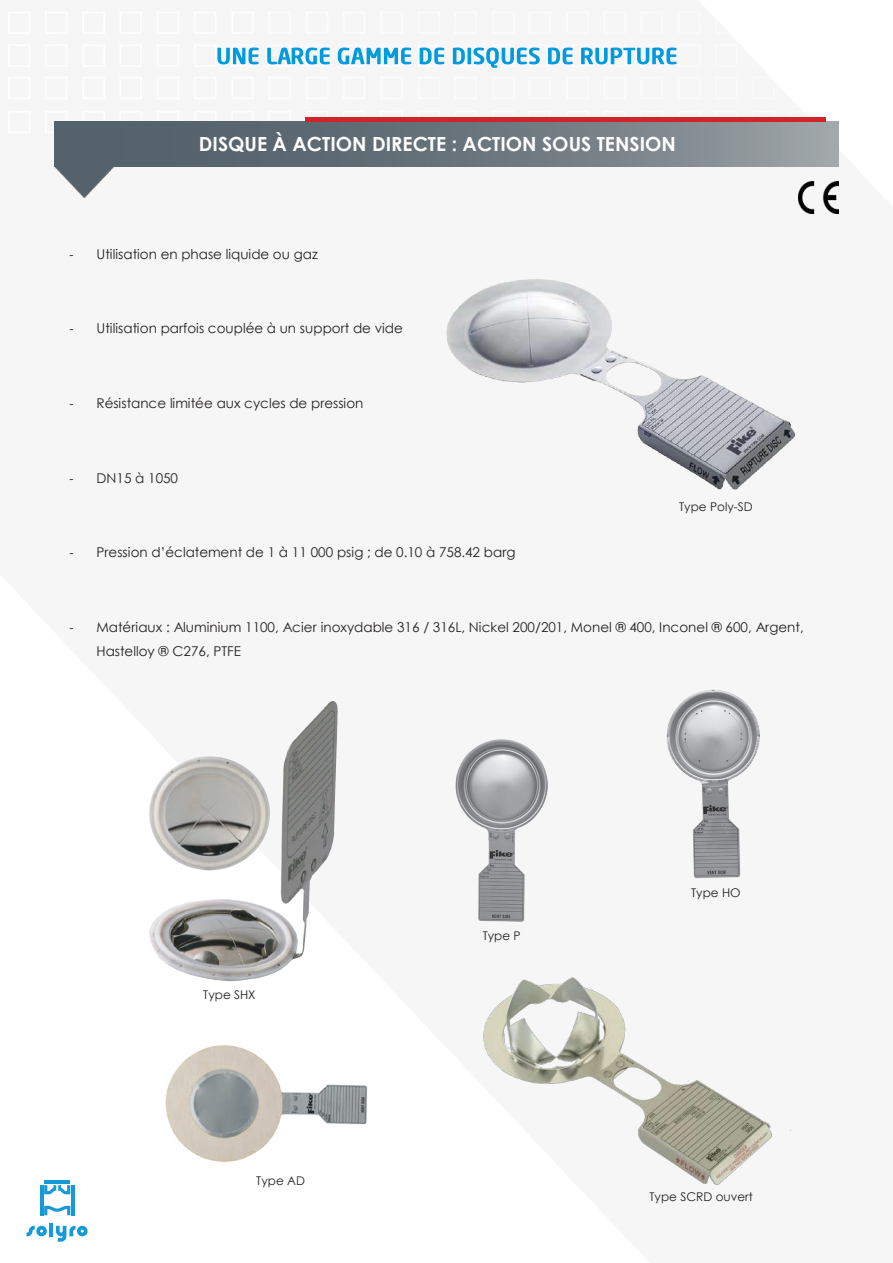
<style>
.page{position:relative;width:893px;height:1263px;background:#fff}
.page>*{position:absolute;margin:0;border:0;box-sizing:border-box;transform-origin:0 0}
.t1{font:700 19.5px "Century Gothic";color:#fff}
.t2{font:13.5px/24.9px "Century Gothic";color:#231f20}
.t3{font:12px "Century Gothic";color:#231f20}
.s1{font-family:"Calibri"}
</style>
<div class="page">
<img style="left:26px;top:117px;width:813px;height:1125px">
<img style="left:217px;top:47px;width:74px;height:18px">
<img style="left:291px;top:47px;width:386px;height:21px">
<hr style="left:49px;top:1223px;width:4px;height:13px;background:#1599d7">
<svg style="left:26px;top:1226px;width:21px;height:10px"></svg>
<svg style="left:56px;top:1226px;width:32px;height:15px"></svg>
<hr style="left:40px;top:1185px;width:3px;height:30px;background:#1599d7">
<hr style="left:71px;top:1185px;width:3px;height:30px;background:#1599d7">
<hr style="left:44px;top:1181px;width:26px;height:3px;background:#1599d7">
<svg style="left:44px;top:1185px;width:26px;height:9px"></svg>
<svg style="left:44px;top:1206px;width:26px;height:9px"></svg>
<img style="left:419px;top:270px;width:399px;height:227px">
<img style="left:280px;top:701px;width:51px;height:203px">
<img style="left:453px;top:961px;width:345px;height:231px">
<div style="left:54px;top:121px;width:785px;height:46px;background:linear-gradient(to right,#475661,#959b9f)"></div>
<img style="left:54px;top:167px;width:59px;height:31px">
<hr style="left:306px;top:117px;width:520px;height:4px;background:#d1232a">
<img style="left:798px;top:182px;width:41px;height:32px">
<img style="left:634px;top:670px;width:164px;height:247px">
<img style="left:419px;top:714px;width:165px;height:247px">
<img style="left:121px;top:994px;width:319px;height:212px">
<h1 class="t1" style="left:199px;top:129px;width:478px">DISQUE À ACTION DIRECTE : ACTION SOUS TENSION</h1>
<p class="t2" style="left:69px;top:242px;width:250px"><span class="s1">-</span> Utilisation en phase liquide ou gaz</p>
<p class="t2" style="left:69px;top:316px;width:335px"><span class="s1">-</span> Utilisation parfois couplée à un support de vide</p>
<p class="t2" style="left:69px;top:390px;width:296px"><span class="s1">-</span> Résistance limitée aux cycles de pression</p>
<p class="t2" style="left:69px;top:465px;width:110px"><span class="s1">-</span> DN15 à 1050</p>
<p class="t2" style="left:69px;top:539px;width:448px"><span class="s1">-</span> Pression d’éclatement de 1 à 11 000 psig ; de 0.10 à 758.42 barg</p>
<p class="t3" style="left:679px;top:498px;width:75px">Type Poly-SD</p>
<p class="t2" style="left:97px;top:614px;width:709px;text-indent:-27px"><span class="s1">-</span> Matériaux : Aluminium 1100, Acier inoxydable 316 / 316L, Nickel 200/201, Monel ® 400, Inconel ® 600, Argent,<br>Hastelloy ® C276, PTFE</p>
<p class="t3" style="left:203px;top:986px;width:54px">Type SHX</p>
<p class="t3" style="left:256px;top:1172px;width:50px">Type AD</p>
<p class="t3" style="left:483px;top:927px;width:39px">Type P</p>
<p class="t3" style="left:691px;top:884px;width:51px">Type HO</p>
<p class="t3" style="left:649px;top:1188px;width:105px">Type SCRD ouvert</p>
</div>
